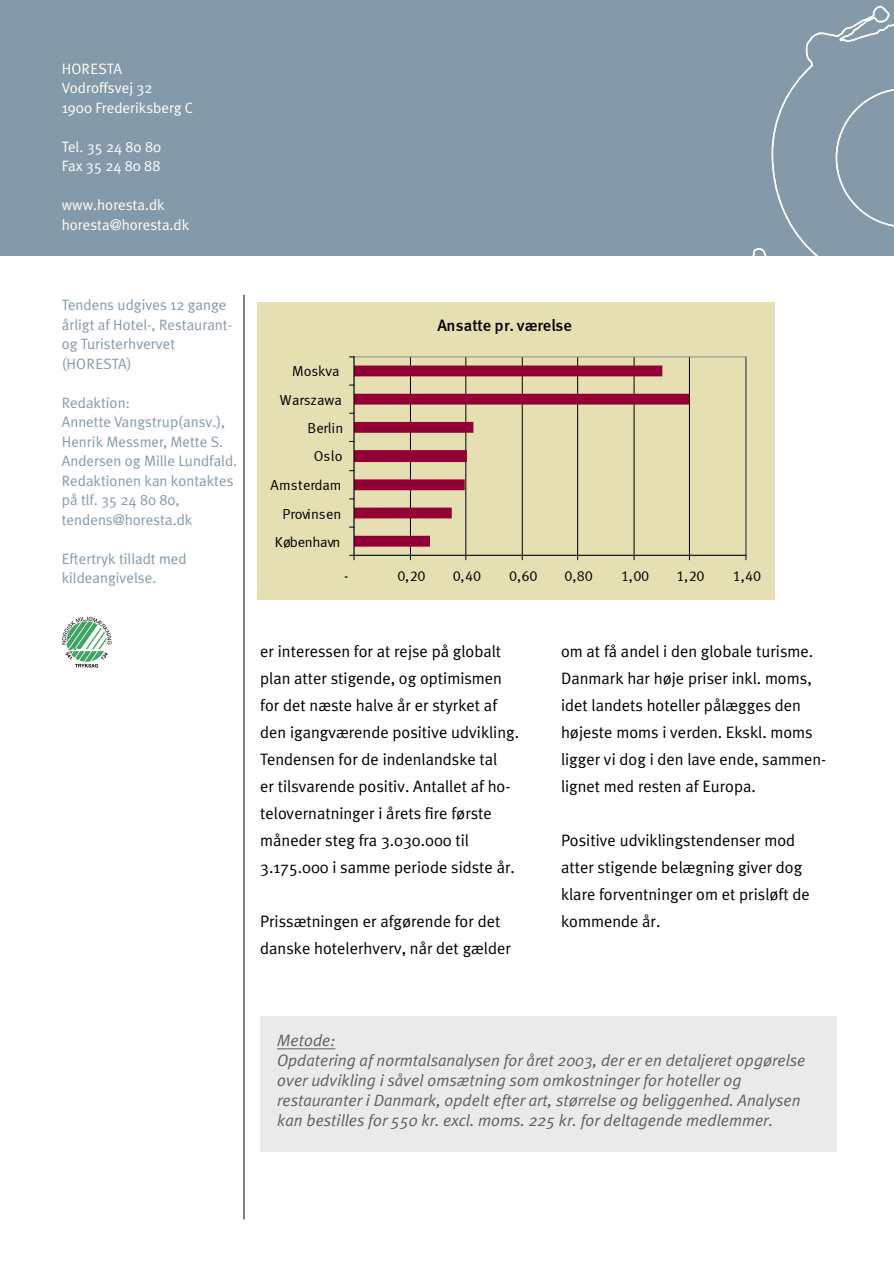
<style>
.page{position:relative;width:894px;height:1265px;background:#fff}
.page>*{position:absolute;margin:0;border:0;box-sizing:border-box;transform-origin:0 0}
.t1{font:16.5px/27px "Meta Plus Normal";color:#000}
.t2{font:italic 16.5px/19.8px "Meta Plus Normal";color:#5f5f5f}
.t3{font:16.5px "Meta Medium LF";letter-spacing:.005em;color:#000}
.t4{font:15px/19.5px "Meta Plus Normal";color:#849aa8}
.t5{font:15px/19.5px "Meta Plus Normal";color:#fff}
.t6{font:14.4px "Meta Normal LF";letter-spacing:-.02em;color:#000}
.t7{font:14.4px "Meta Normal LF";color:#000}
</style>
<div class="page">
<div style="left:0;top:0;width:893px;height:256px;background:#849aa8"></div>
<svg style="left:752px;top:5px;width:141px;height:251px"></svg>
<div style="left:260px;top:1016px;width:576px;height:135px;background:#eaeaea"></div>
<hr style="left:277px;top:1048px;width:58px;height:1px;background:#5f5f5f">
<svg style="left:62px;top:616px;width:49px;height:51px"></svg>
<div style="left:257px;top:303px;width:518px;height:297px;background:#e6dfb2"></div>
<hr style="left:410px;top:357px;width:1px;height:198px;background:#000">
<hr style="left:465px;top:357px;width:1px;height:198px;background:#000">
<hr style="left:522px;top:357px;width:1px;height:198px;background:#000">
<hr style="left:577px;top:357px;width:1px;height:198px;background:#000">
<hr style="left:633px;top:357px;width:1px;height:198px;background:#000">
<hr style="left:689px;top:357px;width:1px;height:198px;background:#000">
<hr style="left:354px;top:356px;width:391px;height:1px;background:#919296">
<hr style="left:745px;top:357px;width:1px;height:198px;background:#919296">
<svg style="left:354px;top:536px;width:76px;height:10px"></svg>
<svg style="left:354px;top:507px;width:97px;height:11px"></svg>
<svg style="left:354px;top:479px;width:110px;height:11px"></svg>
<svg style="left:354px;top:450px;width:113px;height:12px"></svg>
<svg style="left:354px;top:422px;width:119px;height:11px"></svg>
<div style="left:354px;top:394px;width:335px;height:10px;background:#930036"></div>
<svg style="left:354px;top:365px;width:308px;height:11px"></svg>
<hr style="left:354px;top:555px;width:391px;height:1px;background:#000">
<hr style="left:353px;top:357px;width:1px;height:198px;background:#000">
<svg style="left:349px;top:555px;width:5px;height:4px"></svg>
<hr style="left:244px;top:295px;width:1px;height:924px;background:#000">
<p class="t5" style="left:62px;top:59px;width:133px">HORESTA<br>Vodroffsvej 32<br>1900 Frederiksberg C</p>
<p class="t5" style="left:62px;top:137px;width:101px">Tel. 35 24 80 80<br>Fax 35 24 80 88</p>
<p class="t5" style="left:62px;top:195px;width:129px">www.horesta.dk horesta@horesta.dk</p>
<p class="t4" style="left:62px;top:295px;width:172px">Tendens udgives 12 gange årligt af Hotel-, Restaurant&shy;og Turisterhvervet (HORESTA)</p>
<p class="t4" style="left:62px;top:392px;width:177px">Redaktion:<br>Annette Vangstrup(ansv.),<br>Henrik Messmer, Mette S.<br>Andersen og Mille Lundfald.<br>Redaktionen kan kontaktes på tlf. 35 24 80 80, tendens@horesta.dk</p>
<p class="t4" style="left:62px;top:548px;width:126px">Eftertryk tilladt med kildeangivelse.</p>
<p class="t6" style="left:292px;top:363px;width:49px">Moskva</p>
<p class="t7" style="left:279px;top:391px;width:64px">Warszawa</p>
<p class="t6" style="left:307px;top:419px;width:38px">Berlin</p>
<p class="t6" style="left:314px;top:448px;width:30px">Oslo</p>
<p class="t6" style="left:270px;top:477px;width:72px">Amsterdam</p>
<p class="t6" style="left:282px;top:505px;width:60px">Provinsen</p>
<p class="t6" style="left:275px;top:533px;width:67px">København</p>
<p class="t3" style="left:437px;top:316px;width:136px">Ansatte pr. værelse</p>
<p class="t6" style="left:344px;top:568px;width:6px">-</p>
<p class="t6" style="left:397px;top:568px;width:30px">0,20</p>
<p class="t6" style="left:452px;top:568px;width:30px">0,40</p>
<p class="t6" style="left:509px;top:568px;width:30px">0,60</p>
<p class="t6" style="left:564px;top:568px;width:30px">0,80</p>
<p class="t6" style="left:621px;top:568px;width:30px">1,00</p>
<p class="t6" style="left:676px;top:568px;width:30px">1,20</p>
<p class="t6" style="left:732px;top:568px;width:30px">1,40</p>
<p class="t1" style="left:260px;top:637px;width:260px">er interessen for at rejse på globalt plan atter stigende, og optimismen for det næste halve år er styrket af den igangværende positive udvikling.<br>Tendensen for de indenlandske tal<br>er tilsvarende positiv. Antallet af ho&shy;telovernatninger i årets fire første måneder steg fra 3.030.000 til 3.175.000 i samme periode sidste år.</p>
<p class="t1" style="left:260px;top:907px;width:252px">Prissætningen er afgørende for det danske hotelerhverv, når det gælder</p>
<p class="t1" style="left:561px;top:637px;width:266px">om at få andel i den globale turisme.<br>Danmark har høje priser inkl. moms, idet landets hoteller pålægges den højeste moms i verden. Ekskl. moms ligger vi dog i den lave ende, sammen&shy;lignet med resten af Europa.</p>
<p class="t1" style="left:561px;top:826px;width:250px">Positive udviklingstendenser mod atter stigende belægning giver dog klare forventninger om et prisløft de kommende år.</p>
<p class="t2" style="left:277px;top:1030px;width:529px">Metode:<br>Opdatering af normtalsanalysen for året 2003, der er en detaljeret opgørelse over udvikling i såvel omsætning som omkostninger for hoteller og restauranter i Danmark, opdelt efter art, størrelse og beliggenhed. Analysen kan bestilles for 550 kr. excl. moms. 225 kr. for deltagende medlemmer.</p>
</div>
